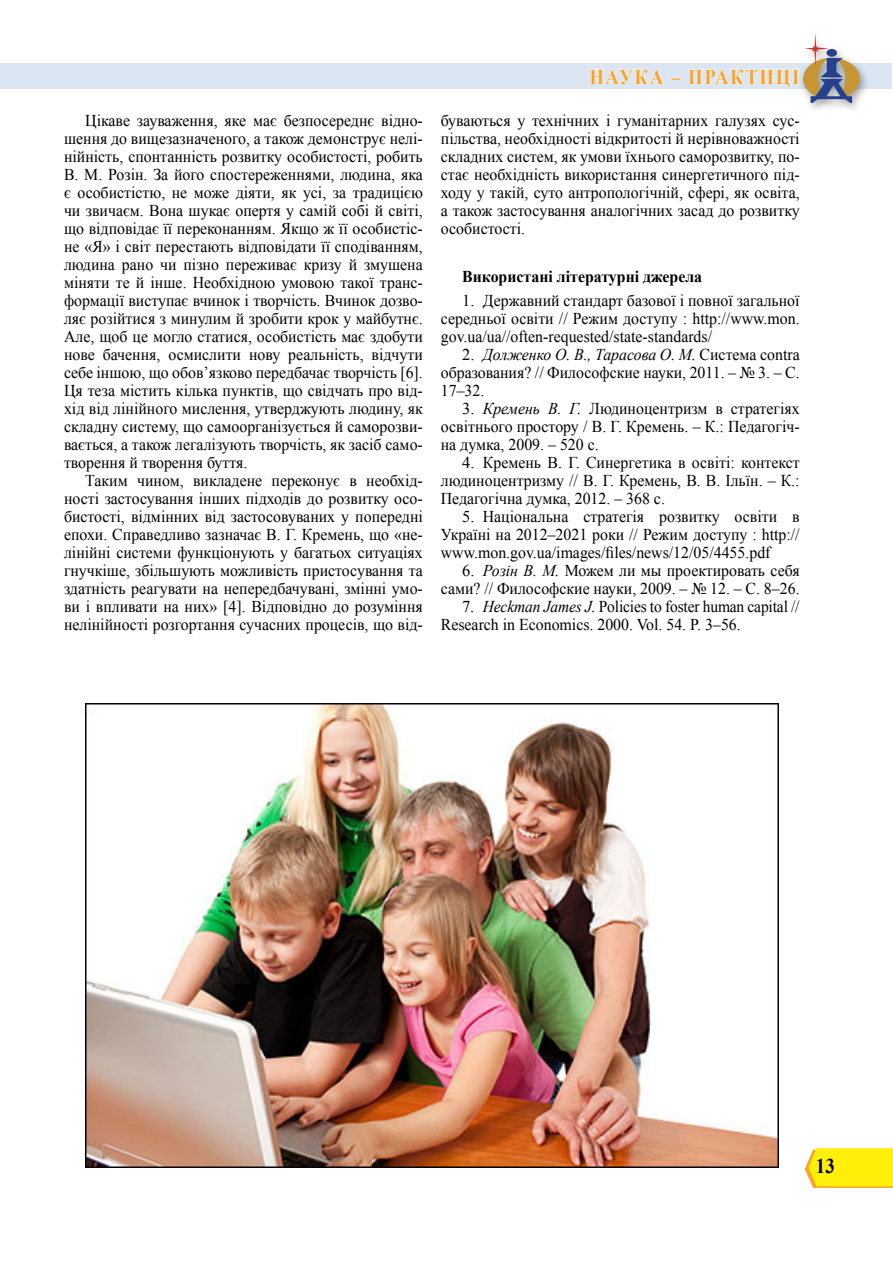
<style>
.page{position:relative;width:893px;height:1263px;background:#fff}
.page>*{position:absolute;margin:0;border:0;box-sizing:border-box;transform-origin:0 0}
.t1{font:700 21px "Times New Roman";color:#faa22a;scale:.9 1}
.t2{font:700 21px "Times New Roman";color:#000;scale:.9 1}
.t3{font:16.5px/18px "Times New Roman";color:#000;text-align:justify;scale:.96 1}
.t4{font:16.5px/18px "Times New Roman";color:#000;text-align:justify}
.t5{font:700 16.5px "Times New Roman";color:#000;scale:.96 1}
.s1{font-style:italic}
</style>
<div class="page">
<div style="left:0;top:63px;width:891px;height:26px;background:#dce6f2"></div>
<svg style="left:805px;top:1148px;width:88px;height:40px;background:#feea18"></svg>
<div style="left:797px;top:31px;width:73px;height:83px;background:#000;opacity:.37"></div>
<svg style="left:589px;top:69px;width:75px;height:16px"></svg>
<svg style="left:671px;top:78px;width:10px;height:2px"></svg>
<svg style="left:688px;top:33px;width:172px;height:69px"></svg>
<img style="left:85px;top:704px;width:693px;height:463px">
<p class="t3" style="left:64px;top:111px;width:375px;text-indent:21px">Цікаве зауваження, яке має безпосереднє відно&shy;шення до вищезазначеного, а також демонструє нелі&shy;нійність, спонтанність розвитку особистості, робить В. М. Розін. За його спостереженнями, людина, яка є особистістю, не може діяти, як усі, за традицією чи звичаєм. Вона шукає опертя у самій собі й світі, що відповідає її переконанням. Якщо ж її особистіс&shy;не «Я» і світ перестають відповідати її сподіванням, людина рано чи пізно переживає кризу й змушена міняти те й інше. Необхідною умовою такої транс&shy;формації виступає вчинок і творчість. Вчинок дозво&shy;ляє розійтися з минулим й зробити крок у майбутнє.<br>Але, щоб це могло статися, особистість має здобути нове бачення, осмислити нову реальність, відчути себе іншою, що обов’язково передбачає творчість [6].<br>Ця теза містить кілька пунктів, що свідчать про від&shy;хід від лінійного мислення, утверджують людину, як складну систему, що самоорганізується й саморозви&shy;вається, а також легалізують творчість, як засіб само&shy;творення й творення буття.</p>
<p class="t3" style="left:64px;top:471px;width:375px;text-indent:21px">Таким чином, викладене переконує в необхід&shy;ності застосування інших підходів до розвитку осо&shy;бистості, відмінних від застосовуваних у попередні епохи. Справедливо зазначає В. Г. Кремень, що «не&shy;лінійні системи функціонують у багатьох ситуаціях гнучкіше, збільшують можливість пристосування та здатність реагувати на непередбачувані, змінні умо&shy;ви і впливати на них» [4]. Відповідно до розуміння нелінійності розгортання сучасних процесів, що від-</p>
<p class="t1" style="left:589px;top:62px;width:35px">Наука</p>
<p class="t1" style="left:671px;top:62px;width:36px">– практи</p>
<p class="t1" style="left:776px;top:62px;width:25px">ці</p>
<p class="t3" style="left:441px;top:111px;width:375px">буваються у технічних і гуманітарних галузях сус&shy;пільства, необхідності відкритості й нерівноважності складних систем, як умови їхнього саморозвитку, по&shy;стає необхідність використання синергетичного під&shy;ходу у такій, суто антропологічній, сфері, як освіта, а також застосування аналогічних засад до розвитку особистості.</p>
<p class="t5" style="left:462px;top:265px;width:252px">Використані літературні джерела</p>
<p class="t4" style="left:441px;top:291px;width:360px;text-indent:21px">1. Державний стандарт базової і повної загальної середньої освіти // Режим доступу : http://www.mon. gov.ua/ua//often-requested/state-standards/</p>
<p class="t4" style="left:441px;top:345px;width:360px;text-indent:21px">2. <span class="s1">Долженко О. В., Тарасова О. М.</span> Система contra образования? // Философские науки, 2011. – № 3. – С.<br>17–32.</p>
<p class="t4" style="left:441px;top:399px;width:360px;text-indent:21px">3. <span class="s1">Кремень В. Г.</span> Людиноцентризм в стратегіях освітнього простору / В. Г. Кремень. – К.: Педагогіч&shy;на думка, 2009. – 520 с.</p>
<p class="t4" style="left:441px;top:453px;width:360px;text-indent:21px">4. Кремень В. Г. Синергетика в освіті: контекст людиноцентризму // В. Г. Кремень, В. В. Ільїн. – К.:<br>Педагогічна думка, 2012. – 368 с.</p>
<p class="t4" style="left:441px;top:507px;width:360px;text-indent:21px">5. Національна стратегія розвитку освіти в Україні на 2012–2021 роки // Режим доступу : http:// www.mon.gov.ua/images/files/news/12/05/4455.pdf</p>
<p class="t4" style="left:441px;top:561px;width:360px;text-align:right">6. <span class="s1">Розін В. М.</span> Можем ли мы проектировать себя сами? // Философские науки, 2009. – № 12. – С. 8–26.</p>
<p class="t4" style="left:441px;top:597px;width:360px;text-indent:21px">7. <span class="s1">Heckman James J.</span> Policies to foster human capital //<br>Research in Economics. 2000. Vol. 54. P. 3–56.</p>
<p class="t2" style="left:816px;top:1151px;width:23px">13</p>
</div>
